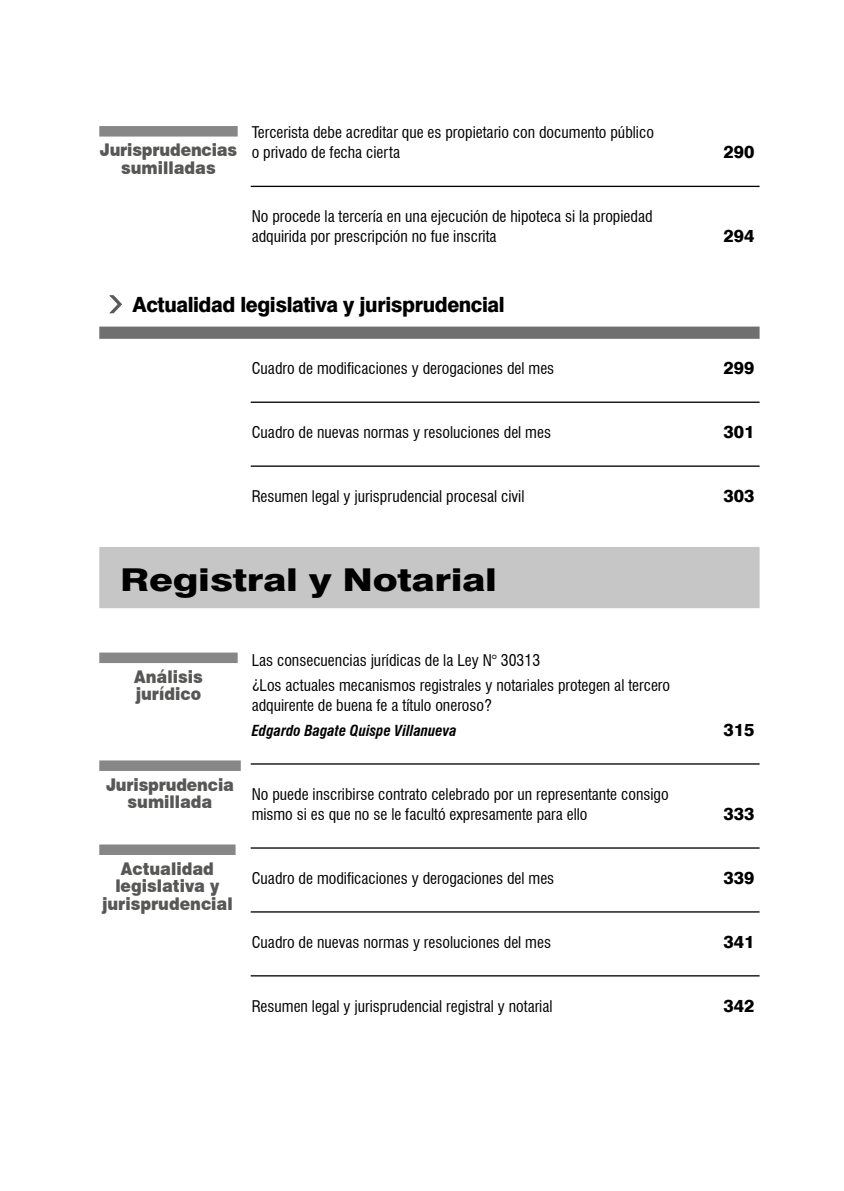
<style>
.page{position:relative;width:844px;height:1191px;background:#fff}
.page>*{position:absolute;margin:0;border:0;box-sizing:border-box;transform-origin:0 0}
.t1{font:800 31.5px "Swiss 721 BT";letter-spacing:-.01em;color:#000;scale:1.27 1}
.t2{font:800 21px "Swiss 721 BT";letter-spacing:-.02em;color:#000;scale:.95 1}
.t3{font:900 17.5px/17.5px "Swiss 721 BT";color:#575756;text-align:center;scale:.9 1}
.t4{font:800 17.5px "Swiss 721 BT";color:#000}
.t5{font:condensed 15.75px/20.1px "Swiss 721 BT";color:#000}
.t6{font:italic 700 condensed 14.88px "Swiss 721 BT";color:#000}
.s1{font-family:"Chicago";font-weight:400;font-size:29.05px;color:#575756}
</style>
<div class="page">
<hr style="left:251px;top:186px;width:508px;height:1px;background:#000">
<div style="left:99px;top:326px;width:660px;height:13px;background:#706f6f"></div>
<hr style="left:251px;top:401px;width:508px;height:2px;background:#000">
<hr style="left:251px;top:465px;width:508px;height:2px;background:#000">
<div style="left:99px;top:547px;width:660px;height:61px;background:#c6c6c6"></div>
<hr style="left:251px;top:763px;width:508px;height:1px;background:#000">
<hr style="left:251px;top:847px;width:508px;height:1px;background:#000">
<hr style="left:251px;top:911px;width:508px;height:1px;background:#000">
<hr style="left:251px;top:975px;width:508px;height:1px;background:#000">
<svg style="left:109px;top:295px;width:13px;height:19px"></svg>
<div style="left:99px;top:652px;width:138px;height:11px;background:#878787"></div>
<div style="left:99px;top:126px;width:138px;height:11px;background:#878787"></div>
<div style="left:99px;top:760px;width:142px;height:11px;background:#878787"></div>
<div style="left:99px;top:844px;width:136px;height:11px;background:#878787"></div>
<p class="t3" style="left:100px;top:141px;width:154px">Jurisprudencias sumilladas</p>
<p class="t5" style="left:251px;top:122px;width:403px">Tercerista debe acreditar que es propietario con documento público o privado de fecha cierta</p>
<p class="t5" style="left:251px;top:206px;width:402px">No procede la tercería en una ejecución de hipoteca si la propiedad adquirida por prescripción no fue inscrita</p>
<h2 class="t2" style="left:110px;top:291px;width:417px"><span class="s1">&gt;</span> Actualidad legislativa y jurisprudencial</h2>
<p class="t4" style="left:723px;top:141px;width:32px">290</p>
<p class="t4" style="left:723px;top:225px;width:32px">294</p>
<p class="t5" style="left:251px;top:358px;width:304px">Cuadro de modificaciones y derogaciones del mes</p>
<p class="t4" style="left:723px;top:357px;width:32px">299</p>
<p class="t5" style="left:251px;top:422px;width:301px">Cuadro de nuevas normas y resoluciones del mes</p>
<p class="t4" style="left:723px;top:421px;width:32px">301</p>
<p class="t5" style="left:251px;top:486px;width:274px">Resumen legal y jurisprudencial procesal civil</p>
<p class="t4" style="left:723px;top:485px;width:32px">303</p>
<h1 class="t1" style="left:120px;top:560px;width:298px">Registral y Notarial</h1>
<p class="t3" style="left:134px;top:668px;width:78px;text-align:left">Análisis jurídico</p>
<p class="t3" style="left:106px;top:775px;width:144px">Jurisprudencia sumillada</p>
<p class="t3" style="left:102px;top:859px;width:147px">Actualidad legislativa y jurisprudencial</p>
<p class="t5" style="left:251px;top:647px;width:420px;line-height:25px">Las consecuencias jurídicas de la Ley N° 30313<br>¿Los actuales mecanismos registrales y notariales protegen al tercero</p>
<p class="t5" style="left:251px;top:695px;width:242px">adquirente de buena fe a título oneroso?</p>
<p class="t6" style="left:251px;top:721px;width:206px">Edgardo Bagate Quispe Villanueva</p>
<p class="t4" style="left:723px;top:719px;width:32px">315</p>
<p class="t5" style="left:251px;top:784px;width:418px">No puede inscribirse contrato celebrado por un representante consigo mismo si es que no se le facultó expresamente para ello</p>
<p class="t4" style="left:723px;top:803px;width:32px">333</p>
<p class="t5" style="left:251px;top:868px;width:304px">Cuadro de modificaciones y derogaciones del mes</p>
<p class="t4" style="left:723px;top:867px;width:32px">339</p>
<p class="t5" style="left:251px;top:931px;width:301px">Cuadro de nuevas normas y resoluciones del mes</p>
<p class="t4" style="left:723px;top:930px;width:32px">341</p>
<p class="t5" style="left:251px;top:995px;width:302px">Resumen legal y jurisprudencial registral y notarial</p>
<p class="t4" style="left:723px;top:994px;width:32px">342</p>
</div>
